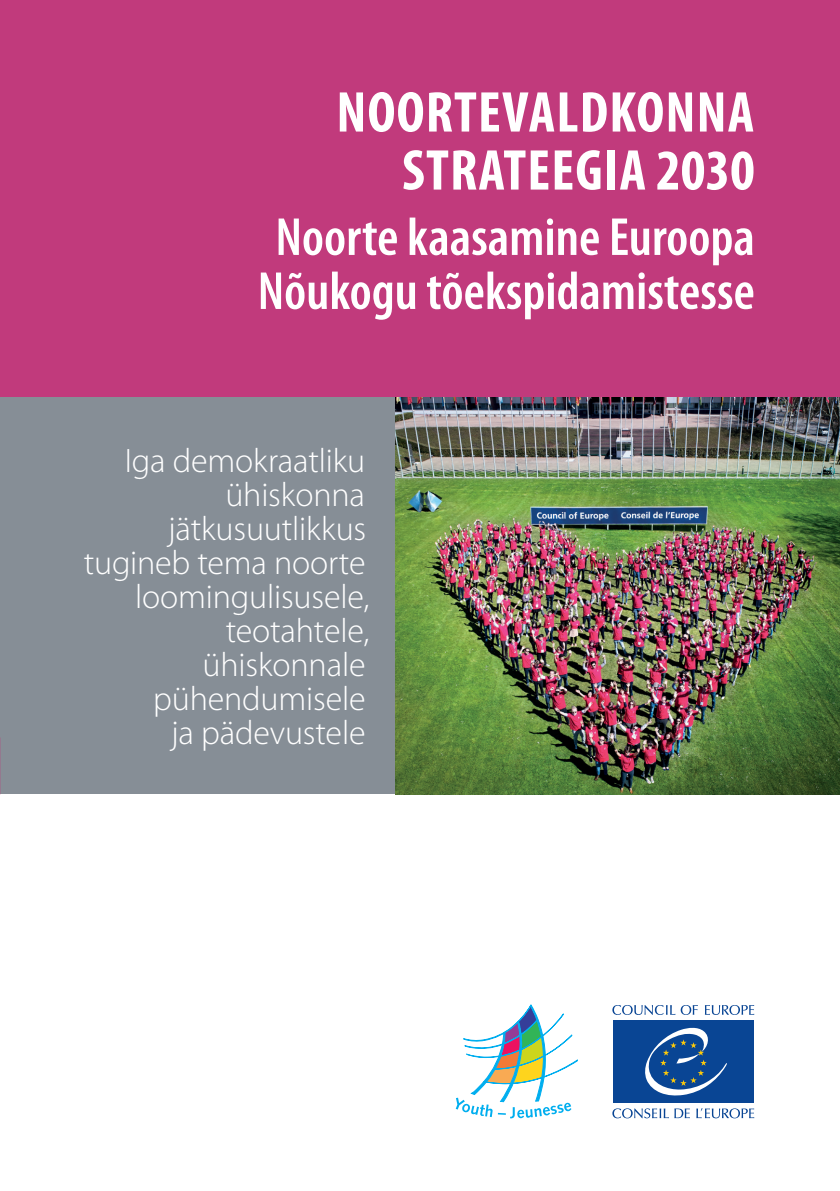
<style>
.page{position:relative;width:840px;height:1191px;background:#fff}
.page>*{position:absolute;margin:0;border:0;box-sizing:border-box;transform-origin:0 0}
.t1{font:700 condensed 58px/58px "Myriad Pro";letter-spacing:.02em;color:#fff;text-align:right}
.t2{font:600 condensed 54px/54px "Myriad Pro";color:#fff;text-align:center}
.t3{font:300 34px/34px "Myriad Pro";letter-spacing:-.005em;color:#fff;text-align:right}
</style>
<div class="page">
<div style="left:0;top:397px;width:397px;height:397px;background:#868e96"></div>
<img style="left:395px;top:397px;width:444px;height:397px">
<div style="left:0;top:0;width:839px;height:397px;background:#c13a7c"></div>
<svg style="left:455px;top:1005px;width:122px;height:113px"></svg>
<svg style="left:704px;top:1005px;width:49px;height:10px"></svg>
<svg style="left:612px;top:1005px;width:85px;height:10px"></svg>
<svg style="left:696px;top:1108px;width:57px;height:10px"></svg>
<svg style="left:674px;top:1108px;width:15px;height:10px"></svg>
<svg style="left:612px;top:1108px;width:56px;height:10px"></svg>
<div style="left:612px;top:1020px;width:141px;height:82px;background:#094594"></div>
<svg style="left:645px;top:1027px;width:82px;height:69px"></svg>
<h1 class="t1" style="left:336px;top:82px;width:420px">NOORTEVALDKONNA<br>STRATEEGIA 2030</h1>
<h2 class="t2" style="left:257px;top:209px;width:498px">Noorte kaasamine Euroopa<br>Nõukogu tõekspidamistesse</h2>
<p class="t3" style="left:84px;top:443px;width:287px">Iga demokraatliku ühiskonna jätkusuutlikkus tugineb tema noorte loomingulisusele, teotahtele, ühiskonnale pühendumisele<br>ja pädevustele</p>
</div>
